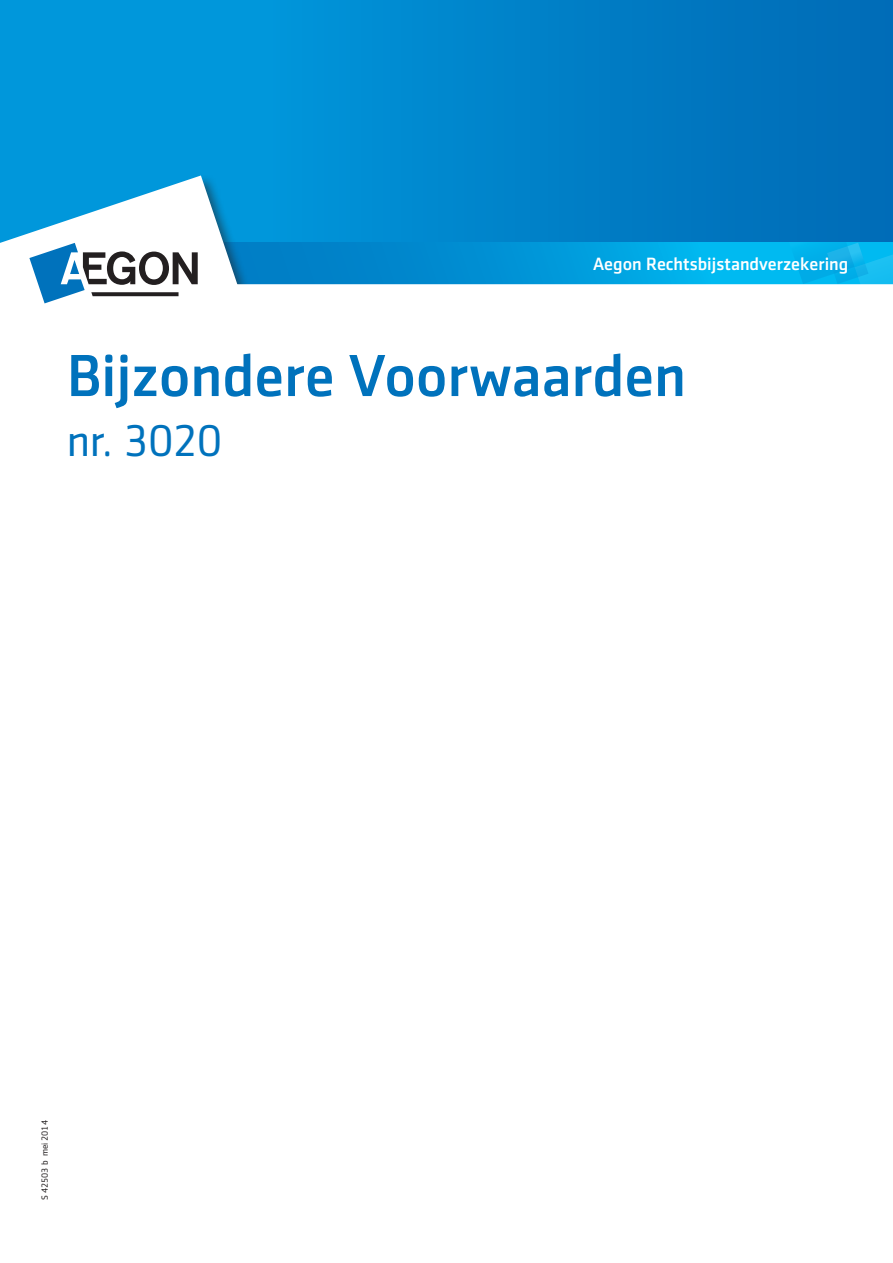
<style>
.page{position:relative;width:893px;height:1263px;background:#fff}
.page>*{position:absolute;margin:0;border:0;box-sizing:border-box;transform-origin:0 0}
.t1{font:500 60px "Sentico Sans DT";color:#0072bc}
.t2{font:45px "Sentico Sans DT";letter-spacing:-.015em;color:#0072bc}
.t3{font:500 18px "Sentico Sans DT";color:#fff}
.t4{font:9px "Sentico Sans DT";color:#231f20}
</style>
<div class="page">
<div style="left:0;top:0;width:893px;height:253px;background:linear-gradient(to right,#00a0e2,#006db8)"></div>
<svg style="left:255px;top:243px;width:531px;height:41px;background:#0098d9"></svg>
<svg style="left:786px;top:243px;width:107px;height:41px;background:#08b5ec"></svg>
<div style="left:0;top:175px;width:255px;height:136px;background:#231f20;opacity:.55"></div>
<div style="left:0;top:284px;width:893px;height:31px;background:#fff"></div>
<svg style="left:0;top:175px;width:241px;height:128px"></svg>
<p class="t3" style="left:593px;top:254px;width:257px">Aegon Rechtsbijstandverzekering</p>
<h1 class="t1" style="left:67px;top:342px;width:621px">Bijzondere Voorwaarden</h1>
<h2 class="t2" style="left:67px;top:416px;width:157px">nr. 3020</h2>
<p class="t4" style="left:40px;top:1200px;width:81px;rotate:-90deg">S 42503 b mei 2014</p>
</div>
